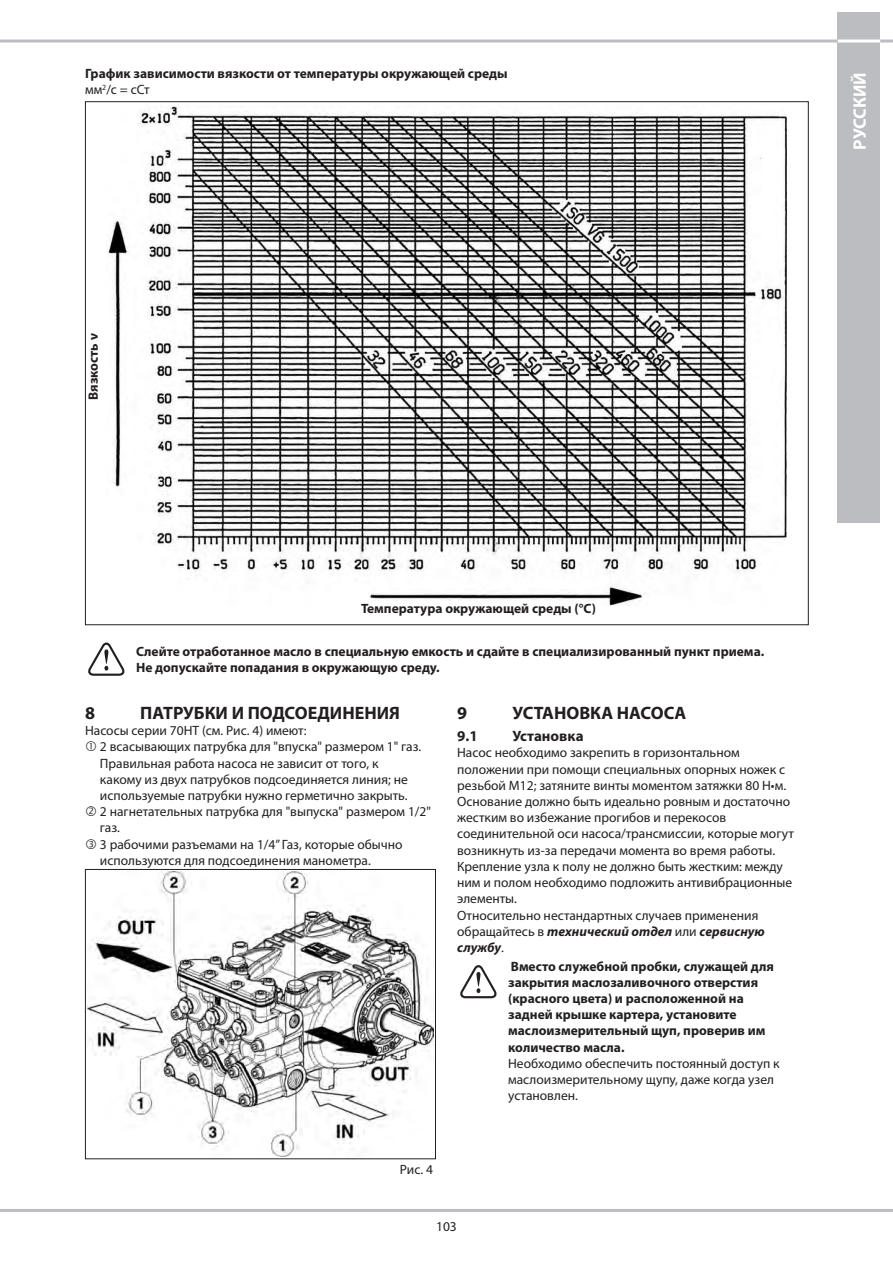
<style>
.page{position:relative;width:893px;height:1263px;background:#fff}
.page>*{position:absolute;margin:0;border:0;box-sizing:border-box;transform-origin:0 0}
.t1{font:700 18px "Myriad Pro";color:#231f20}
.t2{font:700 18px "Myriad Pro";letter-spacing:-.005em;color:#fff}
.t3{font:700 15px "Myriad Pro";color:#231f20}
.Corpo{font:13.5px/16.2px "Myriad Pro";color:#231f20}
.Corpo_Grassetto{font:700 13.5px/16.2px "Myriad Pro";color:#231f20}
.s1{font-weight:700;font-style:italic}
</style>
<div class="page">
<hr style="left:0;top:40px;width:893px;height:3px;background:#bcbdc0">
<div style="left:838px;top:13px;width:42px;height:510px;background:#bcbdc0"></div>
<hr style="left:838px;top:40px;width:42px;height:3px;background:#fff">
<hr style="left:0;top:1209px;width:893px;height:3px;background:#bcbdc0">
<img style="left:108px;top:106px;width:679px;height:499px">
<svg style="left:88px;top:643px;width:36px;height:33px"></svg>
<img style="left:87px;top:872px;width:347px;height:284px">
<div style="left:85px;top:869px;width:351px;height:290px;border:1px solid #231f20"></div>
<svg style="left:460px;top:965px;width:37px;height:33px"></svg>
<p class="Corpo_Grassetto" style="left:85px;top:65px;width:424px">График зависимости вязкости от температуры окружающей среды</p>
<p class="Corpo" style="left:85px;top:82px;width:66px">мм<sup>2</sup>/с = сСт</p>
<p class="Corpo_Grassetto" style="left:85px;top:400px;width:68px;rotate:-90deg">Вязкость ν</p>
<h1 class="t2" style="left:848px;top:150px;width:79px;rotate:-90deg">РУССКИЙ</h1>
<p class="Corpo_Grassetto" style="left:361px;top:600px;width:236px">Температура окружающей среды (°C)</p>
<p class="Corpo_Grassetto" style="left:136px;top:643px;width:630px">Слейте отработанное масло в специальную емкость и сдайте в специализированный пункт приема.</p>
<p class="Corpo_Grassetto" style="left:136px;top:659px;width:305px">Не допускайте попадания в окружающую среду.</p>
<p class="t1" style="left:85px;top:701px;width:11px">8</p>
<p class="t1" style="left:140px;top:701px;width:261px">ПАТРУБКИ И ПОДСОЕДИНЕНИЯ</p>
<p class="Corpo" style="left:85px;top:722px;width:223px">Насосы серии 70HT (см. Рис. 4) имеют:</p>
<p class="Corpo" style="left:100px;top:738px;width:323px">2 всасывающих патрубка для "впуска" размером 1" газ.<br>Правильная работа насоса не зависит от того, к какому из двух патрубков подсоединяется линия; не используемые патрубки нужно герметично закрыть.</p>
<p class="Corpo" style="left:100px;top:803px;width:333px">2 нагнетательных патрубка для "выпуска" размером 1/2" газ.</p>
<p class="Corpo" style="left:100px;top:836px;width:304px">3 рабочими разъемами на 1/4” Газ, которые обычно используются для подсоединения манометра.</p>
<p class="t1" style="left:457px;top:701px;width:11px">9</p>
<p class="t1" style="left:512px;top:701px;width:175px">УСТАНОВКА НАСОСА</p>
<p class="t3" style="left:457px;top:726px;width:22px">9.1</p>
<p class="t3" style="left:512px;top:726px;width:73px">Установка</p>
<p class="Corpo" style="left:457px;top:745px;width:331px">Насос необходимо закрепить в горизонтальном положении при помощи специальных опорных ножек с резьбой M12; затяните винты моментом затяжки 80 Н•м.</p>
<p class="Corpo" style="left:457px;top:793px;width:338px">Основание должно быть идеально ровным и достаточно жестким во избежание прогибов и перекосов соединительной оси насоса/трансмиссии, которые могут возникнуть из-за передачи момента во время работы.</p>
<p class="Corpo" style="left:457px;top:858px;width:337px">Крепление узла к полу не должно быть жестким: между ним и полом необходимо подложить антивибрационные элементы.</p>
<p class="Corpo" style="left:457px;top:907px;width:309px">Относительно нестандартных случаев применения обращайтесь в <span class="s1">технический отдел</span> или <span class="s1">сервисную службу</span>.</p>
<p class="Corpo_Grassetto" style="left:508px;top:957px;width:267px">Вместо служебной пробки, служащей для закрытия маслозаливочного отверстия (красного цвета) и расположенной на задней крышке картера, установите маслоизмерительный щуп, проверив им количество масла.</p>
<p class="Corpo" style="left:508px;top:1055px;width:273px">Необходимо обеспечить постоянный доступ к маслоизмерительному щупу, даже когда узел установлен.</p>
<p class="Corpo" style="left:400px;top:1161px;width:35px">Рис. 4</p>
<p class="Corpo" style="left:436px;top:1218px;width:22px">103</p>
</div>
